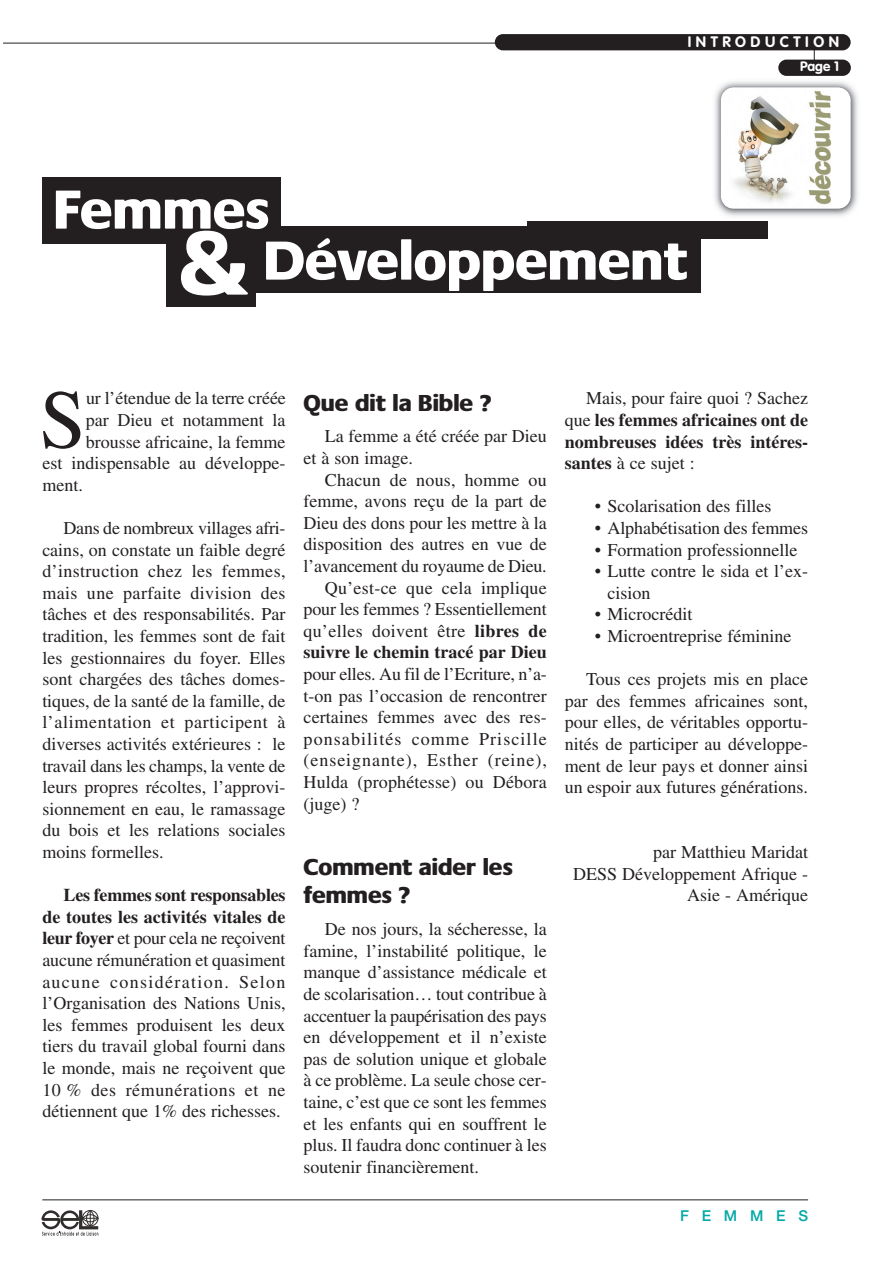
<style>
.page{position:relative;width:893px;height:1263px;background:#fff}
.page>*{position:absolute;margin:0;border:0;box-sizing:border-box;transform-origin:0 0}
.t1{font:83.25px "Times";color:#231f20}
.t2{font:800 57px/51px "Praxis";color:#fff}
.t3{font:800 24px/28.8px "Praxis";color:#231f20}
.t4{font:18px/21.6px "Times";color:#231f20;text-align:justify}
.t5{font:700 18px/21.6px "Times";color:#231f20;text-align:justify}
.t6{font:700 15px "VAG Rounded";letter-spacing:.3em;color:#fff}
.t7{font:500 15px "Helvetica Neue";letter-spacing:.85em;color:#00a9a5}
.t8{font:700 13.5px "VAG Rounded";color:#fff}
.s1{font-size:94.5px}
.s2{font-weight:700}
.s3{font-weight:400}
</style>
<div class="page">
<hr style="left:3px;top:43px;width:510px;height:1px;background:#231f20">
<div style="left:778px;top:60px;width:72px;height:16px;background:#231f20;border-radius:8px"></div>
<div style="left:495px;top:34px;width:355px;height:16px;background:#231f20;border-radius:8px"></div>
<hr style="left:42px;top:1199px;width:766px;height:1px;background:#231f20">
<svg style="left:41px;top:1210px;width:57px;height:26px"></svg>
<div style="left:42px;top:177px;width:238px;height:67px;background:#231f20"></div>
<div style="left:166px;top:204px;width:89px;height:102px;background:#231f20"></div>
<div style="left:231px;top:226px;width:470px;height:67px;background:#231f20"></div>
<div style="left:527px;top:221px;width:240px;height:18px;background:#231f20"></div>
<img style="left:714px;top:81px;width:144px;height:136px">
<div style="left:721px;top:88px;width:129px;height:121px;background:#fff;border-radius:13px"></div>
<img style="left:725px;top:88px;width:122px;height:119px">
<p class="t6" style="left:687px;top:36px;width:153px">INTRODUCTION</p>
<h2 class="t2" style="left:179px;top:189px;width:510px;text-indent:-125px">Femmes<br><span class="s1">&amp;</span> Développement</h2>
<p class="t8" style="left:800px;top:61px;width:41px">Page 1</p>
<h1 class="t1" style="left:40px;top:389px;width:48px">S</h1>
<p class="t4" style="left:86px;top:389px;width:201px">ur l’étendue de la terre créée</p>
<p class="t4" style="left:86px;top:411px;width:201px">par Dieu et notamment la</p>
<p class="t4" style="left:86px;top:432px;width:201px">brousse africaine, la femme</p>
<p class="t4" style="left:42px;top:454px;width:245px">est indispensable au développe-</p>
<p class="t4" style="left:42px;top:476px;width:42px">ment.</p>
<p class="t4" style="left:42px;top:519px;width:245px;text-indent:21px">Dans de nombreux villages afri&shy;cains, on constate un faible degré d’instruction chez les femmes, mais une parfaite division des tâches et des responsabilités. Par tradition, les femmes sont de fait les gestionnaires du foyer. Elles sont chargées des tâches domes&shy;tiques, de la santé de la famille, de l’alimentation et participent à diverses activités extérieures : le travail dans les champs, la vente de leurs propres récoltes, l’approvi&shy;sionnement en eau, le ramassage du bois et les relations sociales moins formelles.</p>
<p class="t4" style="left:42px;top:886px;width:245px;text-indent:21px"><span class="s2">Les femmes sont responsables de toutes les activités vitales de leur foyer</span> et pour cela ne reçoivent aucune rémunération et quasiment aucune considération. Selon l’Organisation des Nations Unis, les femmes produisent les deux tiers du travail global fourni dans le monde, mais ne reçoivent que 10 % des rémunérations et ne détiennent que 1% des richesses.</p>
<h3 class="t3" style="left:303px;top:390px;width:189px">Que dit la Bible ?</h3>
<p class="t4" style="left:303px;top:427px;width:245px;text-indent:21px">La femme a été créée par Dieu et à son image.</p>
<p class="t4" style="left:303px;top:470px;width:245px;text-align:right">Chacun de nous, homme ou femme, avons reçu de la part de<br>Dieu des dons pour les mettre à la disposition des autres en vue de l’avancement du royaume de Dieu.<br>Qu’est-ce que cela implique pour les femmes ? Essentiellement qu’elles doivent être <span class="s2">libres de suivre le chemin tracé par Dieu</span></p>
<p class="t4" style="left:303px;top:665px;width:245px">pour elles. Au fil de l’Ecriture, n’a&shy;t-on pas l’occasion de rencontrer certaines femmes avec des res&shy;ponsabilités comme Priscille (enseignante), Esther (reine), Hulda (prophétesse) ou Débora (juge) ?</p>
<h3 class="t3" style="left:303px;top:854px;width:211px">Comment aider les femmes ?</h3>
<p class="t4" style="left:303px;top:920px;width:245px;text-indent:21px">De nos jours, la sécheresse, la famine, l’instabilité politique, le manque d’assistance médicale et de scolarisation… tout contribue à accentuer la paupérisation des pays en développement et il n’existe pas de solution unique et globale à ce problème. La seule chose cer&shy;taine, c’est que ce sont les femmes et les enfants qui en souffrent le plus. Il faudra donc continuer à les soutenir financièrement.</p>
<p class="t5" style="left:565px;top:389px;width:245px;text-indent:21px"><span class="s3">Mais, pour faire quoi ? Sachez que</span> les femmes africaines ont de nombreuses idées très intéres&shy;santes <span class="s3">à ce sujet :</span></p>
<p class="t4" style="left:594px;top:497px;width:178px">• Scolarisation des filles</p>
<p class="t4" style="left:594px;top:519px;width:215px">• Alphabétisation des femmes</p>
<p class="t4" style="left:594px;top:540px;width:204px">• Formation professionnelle</p>
<p class="t4" style="left:607px;top:562px;width:202px;text-indent:-13px">• Lutte contre le sida et l’ex&shy;cision</p>
<p class="t4" style="left:594px;top:605px;width:99px">• Microcrédit</p>
<p class="t4" style="left:594px;top:627px;width:198px">• Microentreprise féminine</p>
<p class="t4" style="left:565px;top:670px;width:245px;text-indent:21px">Tous ces projets mis en place par des femmes africaines sont, pour elles, de véritables opportu&shy;nités de participer au développe&shy;ment de leur pays et donner ainsi un espoir aux futures générations.</p>
<p class="t4" style="left:573px;top:843px;width:236px;text-align:right">par Matthieu Maridat<br>DESS Développement Afrique -<br>Asie - Amérique</p>
<p class="t7" style="left:680px;top:1210px;width:129px">FEMMES</p>
</div>
